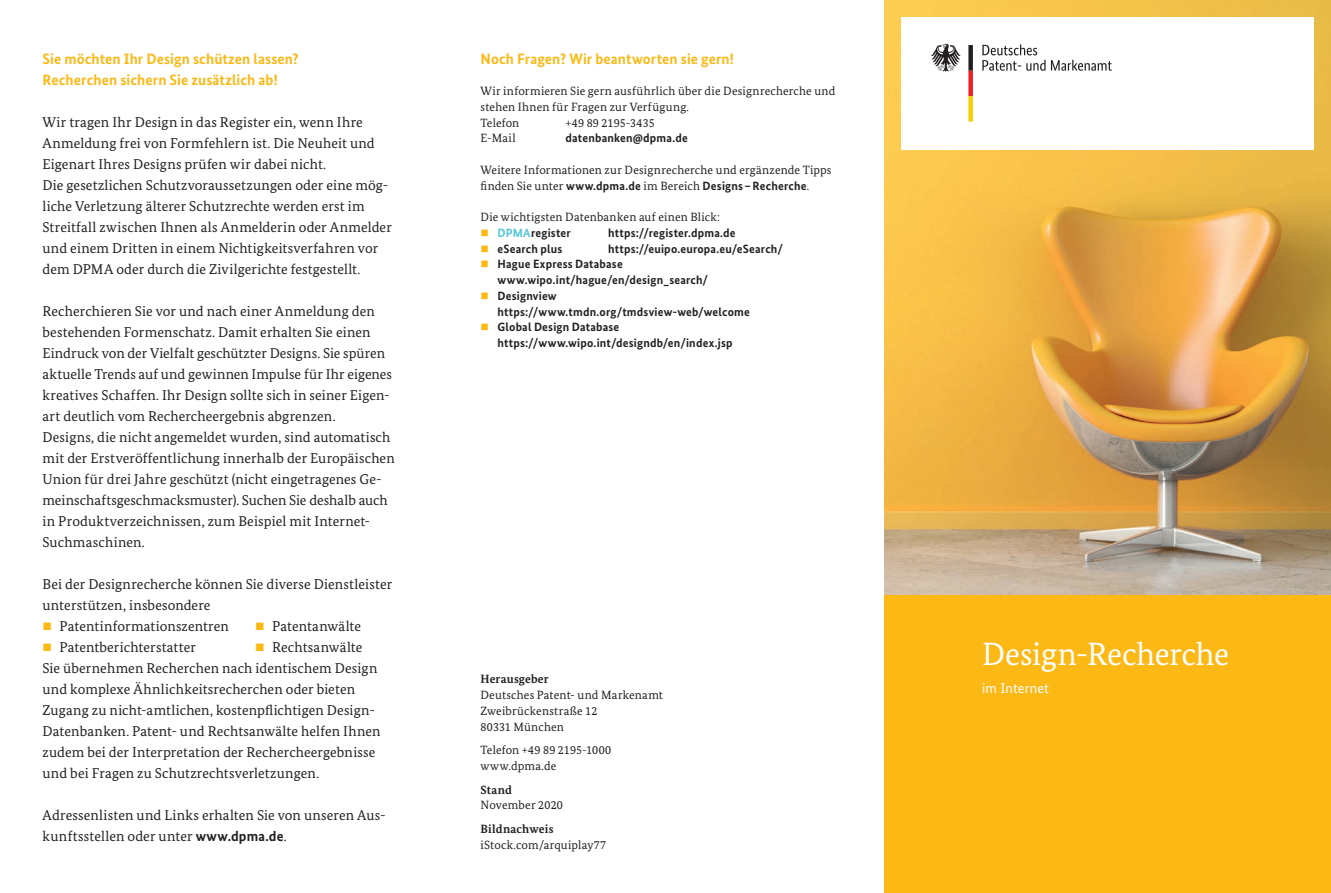
<style>
.page{position:relative;width:1331px;height:893px;background:#fff}
.page>*{position:absolute;margin:0;border:0;box-sizing:border-box;transform-origin:0 0}
.t1{font:32.25px "Bundes Serif";letter-spacing:-.005em;color:#fff}
.t2{font:700 15px/21px "Bundes Sans";letter-spacing:.005em;color:#fcb814}
.t3{font:14.25px/21px "Bundes Serif";letter-spacing:.005em;color:#231f20}
.t4{font:14.25px "Bundes Sans";letter-spacing:.005em;color:#fff}
.t5{font:12px/15.8px "Bundes Serif";letter-spacing:.015em;color:#231f20}
.t6{font:700 12px/15.8px "Bundes Sans";letter-spacing:.015em;color:#231f20}
.t7{font:700 12px "Bundes Serif";letter-spacing:.01em;color:#231f20}
.s1{color:#fcb814}
.s2{font-family:"Bundes Sans";font-weight:700}
.s3{color:#51c6d8}
.s4{font-weight:700}
</style>
<div class="page">
<img style="left:884px;top:0;width:447px;height:595px">
<div style="left:884px;top:595px;width:447px;height:298px;background:#fcb814"></div>
<div style="left:901px;top:17px;width:413px;height:133px;background:#fff"></div>
<svg style="left:982px;top:44px;width:130px;height:27px"></svg>
<svg style="left:931px;top:44px;width:30px;height:28px"></svg>
<svg style="left:968px;top:45px;width:5px;height:77px"></svg>
<h3 class="t2" style="left:43px;top:48px;width:258px">Sie möchten Ihr Design schützen lassen?<br>Recherchen sichern Sie zusätzlich ab!</h3>
<p class="t3" style="left:43px;top:111px;width:334px">Wir tragen Ihr Design in das Register ein, wenn Ihre<br>Anmeldung frei von Formfehlern ist. Die Neuheit und<br>Eigenart Ihres Designs prüfen wir dabei nicht.</p>
<p class="t3" style="left:43px;top:174px;width:351px">Die gesetzlichen Schutzvoraussetzungen oder eine mög&shy;liche Verletzung älterer Schutzrechte werden erst im Streitfall zwischen Ihnen als Anmelderin oder Anmelder und einem Dritten in einem Nichtigkeitsverfahren vor dem DPMA oder durch die Zivilgerichte festgestellt.</p>
<p class="t3" style="left:43px;top:300px;width:351px">Recherchieren Sie vor und nach einer Anmeldung den bestehenden Formenschatz. Damit erhalten Sie einen Eindruck von der Vielfalt geschützter Designs. Sie spüren aktuelle Trends auf und gewinnen Impulse für Ihr eigenes kreatives Schaffen. Ihr Design sollte sich in seiner Eigen&shy;art deutlich vom Rechercheergebnis abgrenzen.</p>
<p class="t3" style="left:43px;top:426px;width:354px">Designs, die nicht angemeldet wurden, sind automatisch mit der Erstveröffentlichung innerhalb der Europäischen Union für drei Jahre geschützt (nicht eingetragenes Ge&shy;meinschaftsgeschmacksmuster). Suchen Sie deshalb auch in Produktverzeichnissen, zum Beispiel mit Internet-Suchmaschinen.</p>
<p class="t3" style="left:43px;top:573px;width:351px">Bei der Designrecherche können Sie diverse Dienstleister unterstützen, insbesondere</p>
<p class="t3" style="left:43px;top:615px;width:188px"><span class="s1">■</span> Patentinformationszentren</p>
<p class="t3" style="left:255px;top:615px;width:108px"><span class="s1">■</span> Patentanwälte</p>
<p class="t3" style="left:43px;top:636px;width:155px"><span class="s1">■</span> Patentberichterstatter</p>
<p class="t3" style="left:255px;top:636px;width:109px"><span class="s1">■</span> Rechtsanwälte</p>
<p class="t3" style="left:43px;top:657px;width:339px">Sie übernehmen Recherchen nach identischem Design und komplexe Ähnlichkeitsrecherchen oder bieten Zugang zu nicht-amtlichen, kostenpflichtigen Design-Datenbanken. Patent- und Rechtsanwälte helfen Ihnen zudem bei der Interpretation der Rechercheergebnisse und bei Fragen zu Schutzrechtsverletzungen.</p>
<p class="t3" style="left:43px;top:804px;width:345px">Adressenlisten und Links erhalten Sie von unseren Aus&shy;kunftsstellen oder unter <span class="s2">www.dpma.de</span>.</p>
<h3 class="t2" style="left:480px;top:48px;width:255px">Noch Fragen? Wir beantworten sie gern!</h3>
<p class="t5" style="left:480px;top:83px;width:356px">Wir informieren Sie gern ausführlich über die Designrecherche und stehen Ihnen für Fragen zur Verfügung.</p>
<p class="t5" style="left:480px;top:114px;width:40px">Telefon</p>
<p class="t5" style="left:566px;top:114px;width:91px">+49 89 2195-3435</p>
<p class="t5" style="left:480px;top:130px;width:37px">E-Mail</p>
<p class="t6" style="left:566px;top:130px;width:124px">datenbanken@dpma.de</p>
<p class="t5" style="left:480px;top:162px;width:353px">Weitere Informationen zur Designrecherche und ergänzende Tipps finden Sie unter <span class="s2">www.dpma.de</span> im Bereich <span class="s2">Designs–Recherche</span>.</p>
<p class="t5" style="left:480px;top:209px;width:241px">Die wichtigsten Datenbanken auf einen Blick:</p>
<p class="t6" style="left:497px;top:225px;width:75px"><span class="s3">DPMA</span>register</p>
<p class="t6" style="left:608px;top:225px;width:129px">https://register.dpma.de</p>
<p class="t6" style="left:497px;top:240px;width:66px">eSearch plus</p>
<p class="t6" style="left:608px;top:240px;width:176px">https://euipo.europa.eu/eSearch/</p>
<p class="t6" style="left:497px;top:256px;width:212px">Hague Express Database www.wipo.int/hague/en/design_search/</p>
<p class="t6" style="left:497px;top:288px;width:254px">Designview https://www.tmdn.org/tmdsview-web/welcome</p>
<p class="t6" style="left:497px;top:319px;width:237px">Global Design Database https://www.wipo.int/designdb/en/index.jsp</p>
<h3 class="t7" style="left:480px;top:672px;width:70px">Herausgeber</h3>
<p class="t5" style="left:480px;top:687px;width:184px">Deutsches Patent- und Markenamt<br>Zweibrückenstraße 12<br>80331 München</p>
<p class="t5" style="left:480px;top:742px;width:132px">Telefon +49 89 2195-1000 www.dpma.de</p>
<p class="t5" style="left:480px;top:781px;width:84px"><span class="s4">Stand<br></span>November 2020</p>
<p class="t5" style="left:480px;top:821px;width:127px"><span class="s4">Bildnachweis </span>iStock.com/arquiplay77</p>
<h1 class="t1" style="left:982px;top:634px;width:248px">Design-Recherche</h1>
<p class="t4" style="left:982px;top:679px;width:68px">im Internet</p>
</div>
